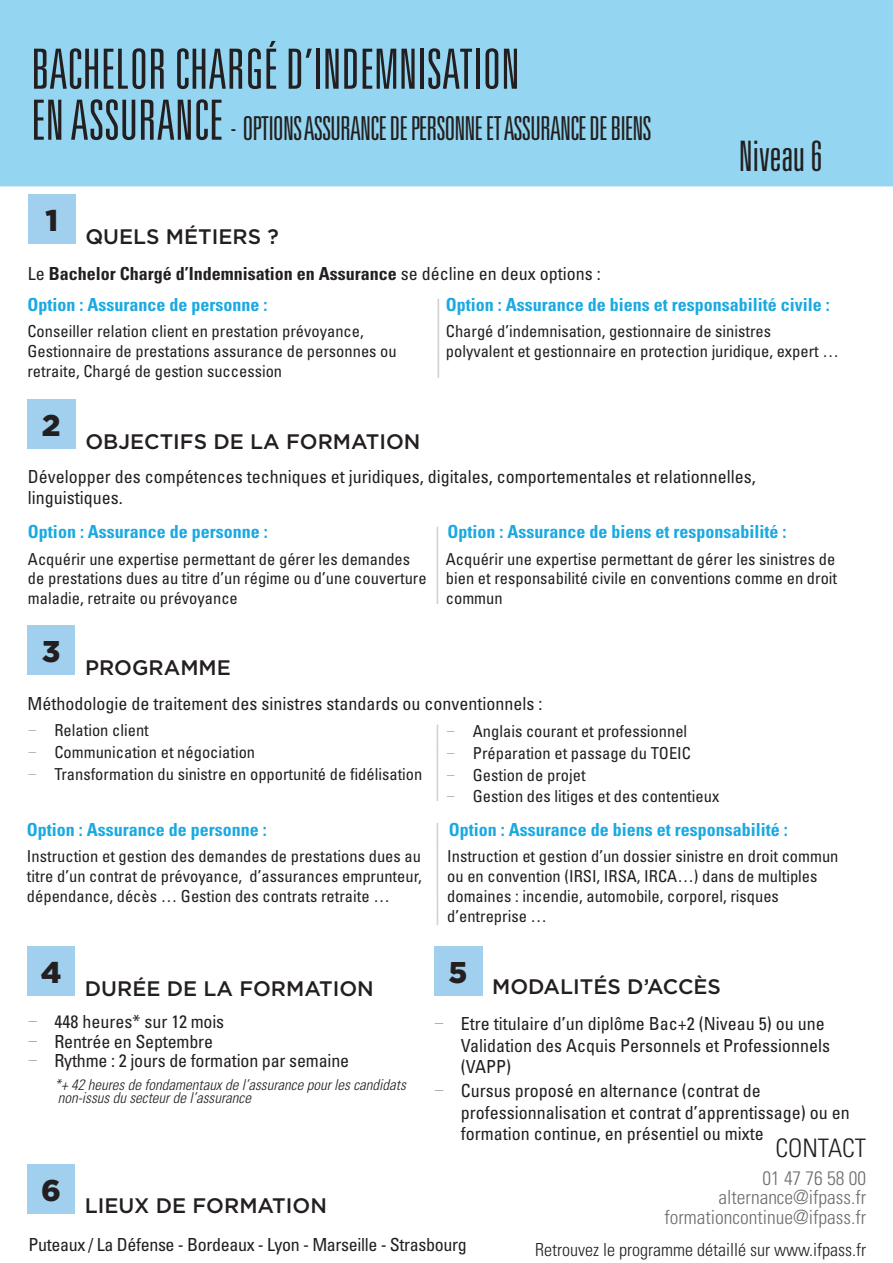
<style>
.page{position:relative;width:893px;height:1263px;background:#fff}
.page>*{position:absolute;margin:0;border:0;box-sizing:border-box;transform-origin:0 0}
.t1{font:300 ultra-condensed 55.5px "Univers LT Std";color:#231f20}
.t2{font:300 ultra-condensed 42px "Univers LT Std";color:#231f20}
.t3{font:300 ultra-condensed 33px "Univers LT Std";letter-spacing:-.03em;color:#231f20}
.t4{font:900 30px "Gotham";color:#231f20}
.t5{font:300 condensed 25.5px "Univers LT Std";color:#231f20}
.t6{font:500 21px "Gotham";color:#231f20}
.t7{font:300 condensed 19.5px/19.5px "Univers LT Std";color:#6c6d70;text-align:right}
.t8{font:condensed 18px/21.6px "Univers LT Std";color:#231f20}
.t9{font:700 condensed 18px "Univers LT Std";color:#1aa9e1}
.t10{font:700 condensed 18px "Univers LT Std";color:#231f20}
.t11{font:condensed 18px "Univers LT Std";letter-spacing:-.02em;color:#231f20}
.t12{font:300 condensed 18px "Univers LT Std";color:#231f20}
.t13{font:condensed 16.5px/19.8px "Univers LT Std";color:#231f20}
.t14{font:italic 300 condensed 15px/13.5px "Univers LT Std";color:#231f20}
.s1{font-size:55.5px}
.s2{font-weight:400}
.s3{font-family:"Gotham";font-weight:100;font-stretch:normal}
</style>
<div class="page">
<div style="left:0;top:0;width:893px;height:186px;background:#94d6f1"></div>
<div style="left:27px;top:399px;width:49px;height:50px;background:#a1d0ef"></div>
<svg style="left:437px;top:527px;width:1px;height:77px"></svg>
<div style="left:28px;top:194px;width:48px;height:50px;background:#a1d0ef"></div>
<svg style="left:438px;top:299px;width:1px;height:79px"></svg>
<div style="left:27px;top:1164px;width:48px;height:49px;background:#a1d0ef"></div>
<div style="left:27px;top:946px;width:48px;height:50px;background:#a1d0ef"></div>
<div style="left:434px;top:946px;width:48px;height:50px;background:#a1d0ef"></div>
<div style="left:27px;top:625px;width:48px;height:50px;background:#a1d0ef"></div>
<svg style="left:437px;top:725px;width:1px;height:76px"></svg>
<svg style="left:437px;top:823px;width:1px;height:102px"></svg>
<h1 class="t1" style="left:31px;top:40px;width:490px">BACHELOR CHARGÉ D’INDEMNISATION</h1>
<h3 class="t3" style="left:31px;top:111px;width:622px"><span class="s1">EN ASSURANCE</span> - OPTIONS ASSURANCE DE PERSONNE ET ASSURANCE DE BIENS</h3>
<h3 class="t4" style="left:45px;top:199px;width:14px">1</h3>
<p class="t6" style="left:85px;top:222px;width:195px">QUELS MÉTIERS ?</p>
<p class="t10" style="left:28px;top:262px;width:574px"><span class="s2">Le</span> Bachelor Chargé d’Indemnisation en Assurance <span class="s2">se décline en deux options :</span></p>
<h2 class="t2" style="left:739px;top:134px;width:85px">Niveau 6</h2>
<p class="t9" style="left:27px;top:294px;width:241px">Option : Assurance de personne :</p>
<p class="t13" style="left:27px;top:321px;width:371px">Conseiller relation client en prestation prévoyance,<br>Gestionnaire de prestations assurance de personnes ou retraite, Chargé de gestion succession</p>
<p class="t6" style="left:42px;top:427px;width:380px"><sup>2</sup> OBJECTIFS DE LA FORMATION</p>
<p class="t9" style="left:446px;top:294px;width:385px">Option : Assurance de biens et responsabilité civile :</p>
<p class="t13" style="left:446px;top:321px;width:395px">Chargé d’indemnisation, gestionnaire de sinistres polyvalent et gestionnaire en protection juridique, expert …</p>
<p class="t8" style="left:28px;top:465px;width:729px">Développer des compétences techniques et juridiques, digitales, comportementales et relationnelles, linguistiques.</p>
<p class="t9" style="left:28px;top:521px;width:241px">Option : Assurance de personne :</p>
<p class="t13" style="left:28px;top:549px;width:400px">Acquérir une expertise permettant de gérer les demandes de prestations dues au titre d’un régime ou d’une couverture maladie, retraite ou prévoyance</p>
<h3 class="t4" style="left:42px;top:631px;width:20px">3</h3>
<p class="t6" style="left:85px;top:654px;width:147px">PROGRAMME</p>
<p class="t9" style="left:448px;top:521px;width:340px">Option : Assurance de biens et responsabilité :</p>
<p class="t13" style="left:446px;top:549px;width:393px;text-align:justify">Acquérir une expertise permettant de gérer les sinistres de bien et responsabilité civile en conventions comme en droit commun</p>
<p class="t8" style="left:27px;top:693px;width:516px">Méthodologie de traitement des sinistres standards ou conventionnels :</p>
<p class="t13" style="left:27px;top:719px;width:397px;line-height:21.8px"><span class="s3">−</span> Relation client<br><span class="s3">−</span> Communication et négociation<br><span class="s3">−</span> Transformation du sinistre en opportunité de fidélisation</p>
<p class="t13" style="left:446px;top:720px;width:275px;line-height:21.9px"><span class="s3">−</span> Anglais courant et professionnel<br><span class="s3">−</span> Préparation et passage du TOEIC<br><span class="s3">−</span> Gestion de projet<br><span class="s3">−</span> Gestion des litiges et des contentieux</p>
<p class="t9" style="left:27px;top:819px;width:241px">Option : Assurance de personne :</p>
<p class="t9" style="left:449px;top:819px;width:340px">Option : Assurance de biens et responsabilité :</p>
<p class="t13" style="left:27px;top:846px;width:396px;text-align:justify">Instruction et gestion des demandes de prestations dues au titre d’un contrat de prévoyance, d’assurances emprunteur, dépendance, décès … Gestion des contrats retraite …</p>
<p class="t13" style="left:447px;top:846px;width:393px">Instruction et gestion d’un dossier sinistre en droit commun ou en convention (IRSI, IRSA, IRCA…) dans de multiples domaines : incendie, automobile, corporel, risques d’entreprise …</p>
<h3 class="t4" style="left:41px;top:952px;width:22px">4</h3>
<p class="t6" style="left:85px;top:975px;width:290px">DURÉE DE LA FORMATION</p>
<h3 class="t4" style="left:449px;top:952px;width:20px">5</h3>
<p class="t6" style="left:492px;top:972px;width:230px">MODALITÉS D’ACCÈS</p>
<p class="t8" style="left:27px;top:1012px;width:323px;line-height:19.5px"><span class="s3">−</span> 448 heures* sur 12 mois<br><span class="s3">−</span> Rentrée en Septembre<br><span class="s3">−</span> Rythme : 2 jours de formation par semaine</p>
<p class="t14" style="left:54px;top:1078px;width:353px">*+ 42 heures de fondamentaux de l’assurance pour les candidats non-issus du secteur de l’assurance</p>
<p class="t8" style="left:461px;top:1013px;width:371px;text-indent:-27px"><span class="s3">−</span> Etre titulaire d’un diplôme Bac+2 (Niveau 5) ou une<br>Validation des Acquis Personnels et Professionnels (VAPP)</p>
<p class="t8" style="left:461px;top:1080px;width:390px;text-indent:-27px"><span class="s3">−</span> Cursus proposé en alternance (contrat de professionnalisation et contrat d’apprentissage) ou en formation continue, en présentiel ou mixte</p>
<h3 class="t5" style="left:775px;top:1132px;width:92px">CONTACT</h3>
<p class="t7" style="left:664px;top:1168px;width:203px">01 47 76 58 00 alternance@ifpass.fr formationcontinue@ifpass.fr</p>
<p class="t12" style="left:535px;top:1239px;width:332px">Retrouvez le programme détaillé sur www.ifpass.fr</p>
<h3 class="t4" style="left:41px;top:1169px;width:21px">6</h3>
<p class="t6" style="left:85px;top:1192px;width:244px">LIEUX DE FORMATION</p>
<p class="t11" style="left:28px;top:1233px;width:440px">Puteaux / La Défense - Bordeaux - Lyon - Marseille - Strasbourg</p>
</div>
